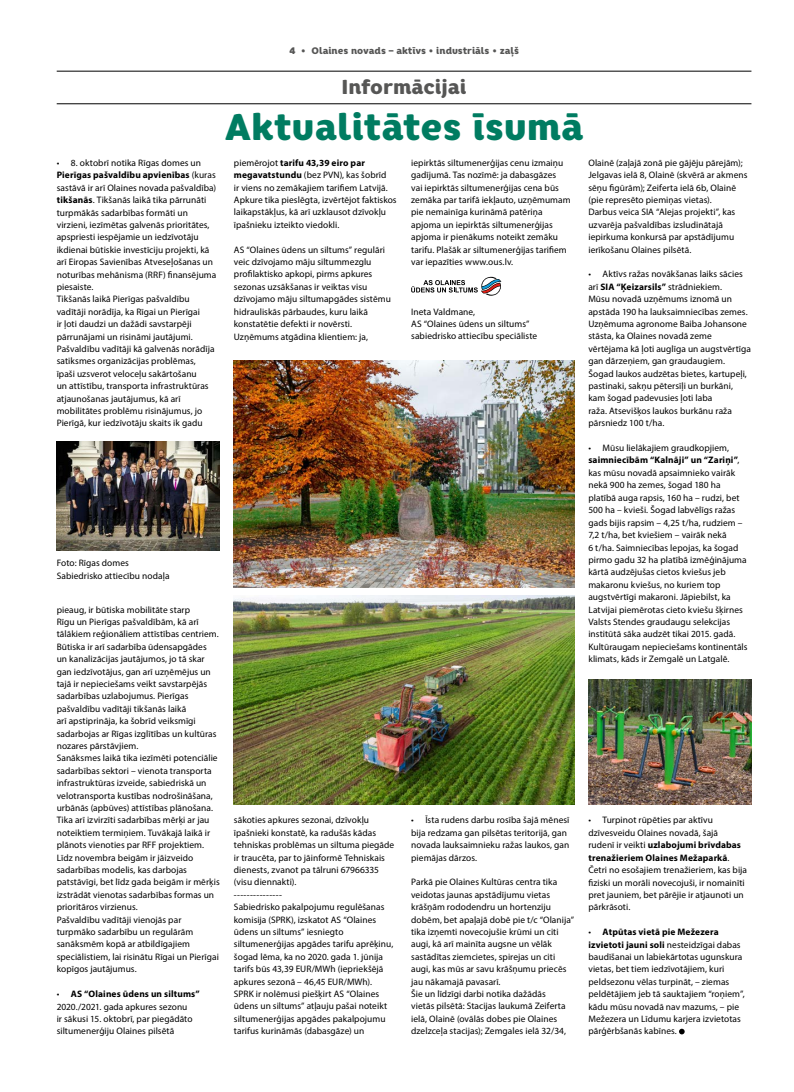
<style>
.page{position:relative;width:794px;height:1092px;background:#fff}
.page>*{position:absolute;margin:0;border:0;box-sizing:border-box;transform-origin:0 0}
.t1{font:900 37px "Core Rhino 85";color:#007c61}
.t2{font:900 20px "Core Rhino 85";color:#565655}
.t3{font:900 9.5px "Core Rhino 85";color:#565655}
.t4{font:9.4px/12.4px "Myriad Pro";letter-spacing:.005em;color:#000}
.s1{font-weight:700}
</style>
<div class="page">
<hr style="left:57px;top:71px;width:694px;height:1px;background:#000">
<hr style="left:57px;top:103px;width:694px;height:1px;background:#000">
<svg style="left:679px;top:1028px;width:5px;height:6px"></svg>
<img style="left:588px;top:679px;width:163px;height:125px">
<img style="left:57px;top:441px;width:163px;height:109px">
<img style="left:234px;top:360px;width:340px;height:227px">
<img style="left:234px;top:595px;width:340px;height:209px">
<svg style="left:411px;top:277px;width:91px;height:19px"></svg>
<p class="t3" style="left:289px;top:44px;width:231px">4 • Olaines novads – aktīvs • industriāls • zaļš</p>
<h2 class="t2" style="left:341px;top:74px;width:127px">Informācijai</h2>
<h1 class="t1" style="left:225px;top:104px;width:360px">Aktualitātes īsumā</h1>
<p class="t4" style="left:57px;top:156px;width:161px">• 8. oktobrī notika Rīgas domes un <span class="s1">Pierīgas pašvaldību apvienības</span> (kuras sastāvā ir arī Olaines novada pašvaldība) <span class="s1">tikšanās</span>. Tikšanās laikā tika pārrunāti turpmākās sadarbības formāti un virzieni, iezīmētas galvenās prioritātes, apspriesti iespējamie un iedzīvotāju ikdienai būtiskie investīciju projekti, kā arī Eiropas Savienības Atveseļošanas un noturības mehānisma (RRF) finansējuma piesaiste.<br>Tikšanās laikā Pierīgas pašvaldību vadītāji norādīja, ka Rīgai un Pierīgai<br>ir ļoti daudzi un dažādi savstarpēji pārrunājami un risināmi jautājumi.<br>Pašvaldību vadītāji kā galvenās norādīja satiksmes organizācijas problēmas, īpaši uzsverot veloceļu sakārtošanu<br>un attīstību, transporta infrastruktūras atjaunošanas jautājumus, kā arī mobilitātes problēmu risinājumus, jo Pierīgā, kur iedzīvotāju skaits ik gadu</p>
<p class="t4" style="left:57px;top:556px;width:114px">Foto: Rīgas domes<br>Sabiedrisko attiecību nodaļa</p>
<p class="t4" style="left:57px;top:603px;width:165px">pieaug, ir būtiska mobilitāte starp<br>Rīgu un Pierīgas pašvaldībām, kā arī tālākiem reģionāliem attīstības centriem.<br>Būtiska ir arī sadarbība ūdensapgādes<br>un kanalizācijas jautājumos, jo tā skar gan iedzīvotājus, gan arī uzņēmējus un tajā ir nepieciešams veikt savstarpējās sadarbības uzlabojumus. Pierīgas pašvaldību vadītāji tikšanās laikā<br>arī apstiprināja, ka šobrīd veiksmīgi sadarbojas ar Rīgas izglītības un kultūras nozares pārstāvjiem.<br>Sanāksmes laikā tika iezīmēti potenciālie sadarbības sektori – vienota transporta infrastruktūras izveide, sabiedriskā un velotransporta kustības nodrošināšana, urbānās (apbūves) attīstības plānošana.<br>Tika arī izvirzīti sadarbības mērķi ar jau noteiktiem termiņiem. Tuvākajā laikā ir plānots vienoties par RFF projektiem.<br>Līdz novembra beigām ir jāizveido sadarbības modelis, kas darbojas patstāvīgi, bet līdz gada beigām ir mērķis izstrādāt vienotas sadarbības formas un prioritāros virzienus.<br>Pašvaldību vadītāji vienojās par turpmāko sadarbību un regulārām sanāksmēm kopā ar atbildīgajiem speciālistiem, lai risinātu Rīgai un Pierīgai kopīgos jautājumus.</p>
<p class="t4" style="left:57px;top:987px;width:145px">• <span class="s1">AS “Olaines ūdens un siltums” </span>2020./2021. gada apkures sezonu<br>ir sākusi 15. oktobrī, par piegādāto siltumenerģiju Olaines pilsētā</p>
<p class="t4" style="left:234px;top:156px;width:164px">piemērojot <span class="s1">tarifu 43,39 eiro par megavatstundu</span> (bez PVN), kas šobrīd<br>ir viens no zemākajiem tarifiem Latvijā.<br>Apkure tika pieslēgta, izvērtējot faktiskos laikapstākļus, kā arī uzklausot dzīvokļu īpašnieku izteikto viedokli.</p>
<p class="t4" style="left:234px;top:243px;width:158px">AS “Olaines ūdens un siltums” regulāri veic dzīvojamo māju siltummezglu profilaktisko apkopi, pirms apkures sezonas uzsākšanas ir veiktas visu dzīvojamo māju siltumapgādes sistēmu hidrauliskās pārbaudes, kuru laikā konstatētie defekti ir novērsti.<br>Uzņēmums atgādina klientiem: ja,</p>
<p class="t4" style="left:411px;top:156px;width:161px">iepirktās siltumenerģijas cenu izmaiņu gadījumā. Tas nozīmē: ja dabasgāzes<br>vai iepirktās siltumenerģijas cena būs zemāka par tarifā iekļauto, uzņēmumam pie nemainīga kurināmā patēriņa apjoma un iepirktās siltumenerģijas apjoma ir pienākums noteikt zemāku tarifu. Plašāk ar siltumenerģijas tarifiem var iepazīties www.ous.lv.</p>
<p class="t4" style="left:411px;top:305px;width:127px">Ineta Valdmane,<br>AS “Olaines ūdens un siltums” sabiedrisko attiecību speciāliste</p>
<p class="t4" style="left:588px;top:156px;width:161px">Olainē (zaļajā zonā pie gājēju pārejām); Jelgavas ielā 8, Olainē (skvērā ar akmens sēņu figūrām); Zeiferta ielā 6b, Olainē (pie represēto piemiņas vietas).<br>Darbus veica SIA “Alejas projekti”, kas uzvarēja pašvaldības izsludinātajā iepirkuma konkursā par apstādījumu ierīkošanu Olaines pilsētā.</p>
<p class="t4" style="left:588px;top:268px;width:164px">• Aktīvs ražas novākšanas laiks sācies arī <span class="s1">SIA “Ķeizarsils”</span> strādniekiem.<br>Mūsu novadā uzņēmums iznomā un apstāda 190 ha lauksaimniecības zemes.<br>Uzņēmuma agronome Baiba Johansone stāsta, ka Olaines novadā zeme vērtējama kā ļoti auglīga un augstvērtīga gan dārzeņiem, gan graudaugiem.<br>Šogad laukos audzētas bietes, kartupeļi, pastinaki, sakņu pētersīļi un burkāni, kam šogad padevusies ļoti laba<br>raža. Atsevišķos laukos burkānu raža pārsniedz 100 t/ha.</p>
<p class="t4" style="left:588px;top:441px;width:161px">• Mūsu lielākajiem graudkopjiem, <span class="s1">saimniecībām “Kalnāji” un “Zariņi”</span>, kas mūsu novadā apsaimnieko vairāk nekā 900 ha zemes, šogad 180 ha platībā auga rapsis, 160 ha – rudzi, bet 500 ha – kvieši. Šogad labvēlīgs ražas gads bijis rapsim – 4,25 t/ha, rudziem – 7,2 t/ha, bet kviešiem – vairāk nekā<br>6 t/ha. Saimniecības lepojas, ka šogad pirmo gadu 32 ha platībā izmēģinājuma kārtā audzējušas cietos kviešus jeb makaronu kviešus, no kuriem top augstvērtīgi makaroni. Jāpiebilst, ka Latvijai piemērotas cieto kviešu šķirnes Valsts Stendes graudaugu selekcijas institūtā sāka audzēt tikai 2015. gadā.<br>Kultūraugam nepieciešams kontinentāls klimats, kāds ir Zemgalē un Latgalē.</p>
<p class="t4" style="left:234px;top:813px;width:162px">sākoties apkures sezonai, dzīvokļu īpašnieki konstatē, ka radušās kādas tehniskas problēmas un siltuma piegāde ir traucēta, par to jāinformē Tehniskais dienests, zvanot pa tālruni 67966335 (visu diennakti).<br>---------------<br>Sabiedrisko pakalpojumu regulēšanas komisija (SPRK), izskatot AS “Olaines ūdens un siltums” iesniegto siltumenerģijas apgādes tarifu aprēķinu, šogad lēma, ka no 2020. gada 1. jūnija tarifs būs 43,39 EUR/MWh (iepriekšējā apkures sezonā – 46,45 EUR/MWh).<br>SPRK ir nolēmusi piešķirt AS “Olaines ūdens un siltums” atļauju pašai noteikt siltumenerģijas apgādes pakalpojumu tarifus kurināmās (dabasgāze) un</p>
<p class="t4" style="left:411px;top:813px;width:160px">• Īsta rudens darbu rosība šajā mēnesī bija redzama gan pilsētas teritorijā, gan novada lauksaimnieku ražas laukos, gan piemājas dārzos.</p>
<p class="t4" style="left:411px;top:875px;width:165px">Parkā pie Olaines Kultūras centra tika veidotas jaunas apstādījumu vietas krāšņām rododendru un hortenziju dobēm, bet apaļajā dobē pie t/c “Olanija” tika izņemti novecojušie krūmi un citi augi, kā arī mainīta augsne un vēlāk sastādītas ziemcietes, spirejas un citi augi, kas mūs ar savu krāšņumu priecēs jau nākamajā pavasarī.<br>Šie un līdzīgi darbi notika dažādās<br>vietās pilsētā: Stacijas laukumā Zeiferta ielā, Olainē (ovālās dobes pie Olaines dzelzceļa stacijas); Zemgales ielā 32/34,</p>
<p class="t4" style="left:588px;top:813px;width:160px">• Turpinot rūpēties par aktīvu dzīvesveidu Olaines novadā, šajā<br>rudenī ir veikti <span class="s1">uzlabojumi brīvdabas trenažieriem Olaines Mežaparkā</span>.<br>Četri no esošajiem trenažieriem, kas bija fiziski un morāli novecojuši, ir nomainīti pret jauniem, bet pārējie ir atjaunoti un pārkrāsoti.</p>
<p class="t4" style="left:588px;top:925px;width:158px">• <span class="s1">Atpūtas vietā pie Mežezera izvietoti jauni soli</span> nesteidzīgai dabas baudīšanai un labiekārtotas ugunskura vietas, bet tiem iedzīvotājiem, kuri peldsezonu vēlas turpināt, – ziemas peldētājiem jeb tā sauktajiem “roņiem”, kādu mūsu novadā nav mazums, – pie Mežezera un Līdumu karjera izvietotas pārģērbšanās kabīnes.</p>
</div>
